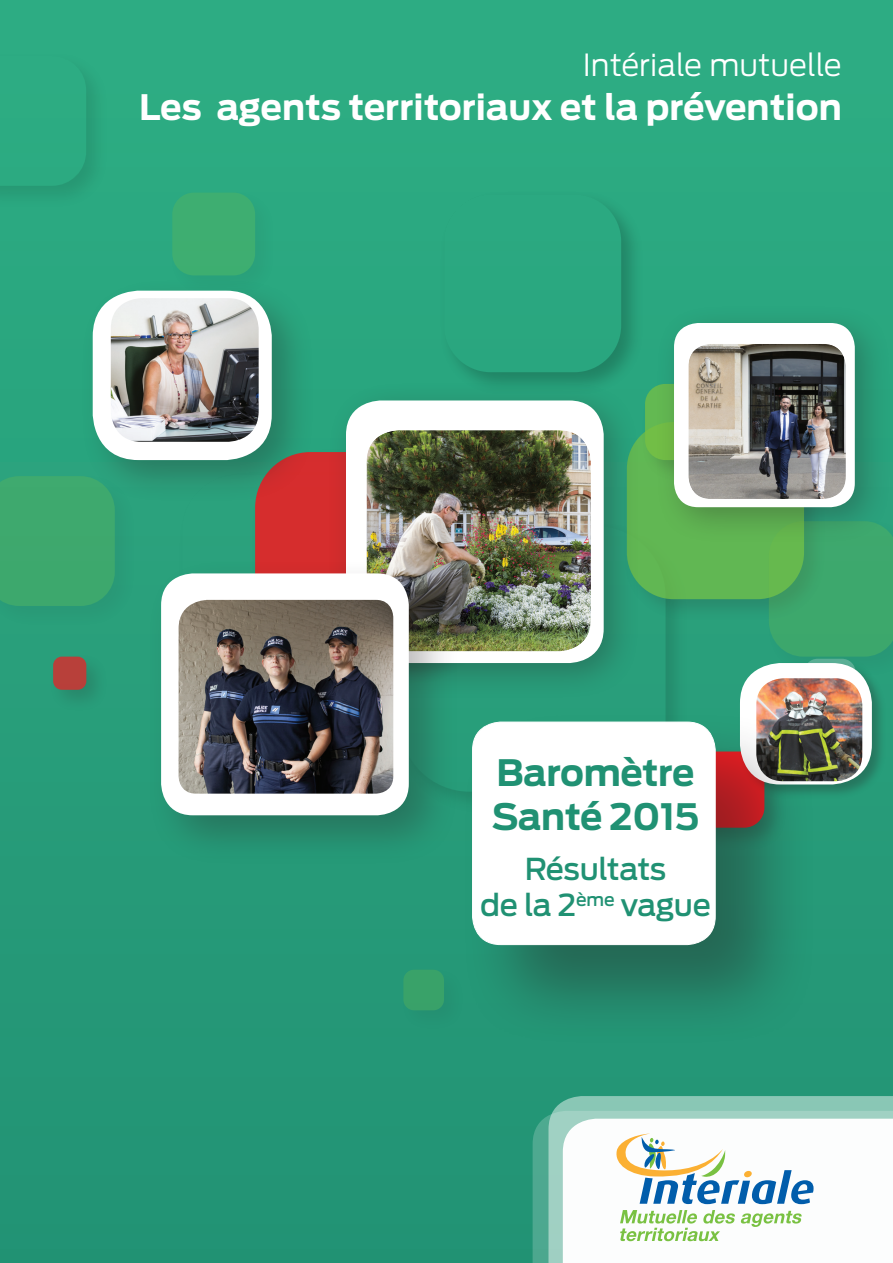
<style>
.page{position:relative;width:893px;height:1263px;background:#fff}
.page>*{position:absolute;margin:0;border:0;box-sizing:border-box;transform-origin:0 0}
.t1{font:700 36.15px/43.3px "Antenna";letter-spacing:-.01em;color:#209173}
.t2{font:700 34.8px "Antenna";color:#fff}
.t3{font:300 30.3px "Antenna";color:#fff}
.t4{font:500 30px/36px "Antenna";letter-spacing:-.02em;color:#209173;text-align:center}
</style>
<div class="page">
<div style="left:0;top:0;width:893px;height:1263px;background:linear-gradient(to bottom,#2eae83,#239274)"></div>
<div style="left:0;top:51px;width:109px;height:158px;background:#231f20;opacity:.24"></div>
<svg style="left:58px;top:159px;width:28px;height:27px"></svg>
<div style="left:394px;top:520px;width:295px;height:295px;background:#279674"></div>
<div style="left:400px;top:526px;width:266px;height:266px;background:#299e7b;border-radius:70px"></div>
<div style="left:182px;top:475px;width:210px;height:209px;background:#2ba27d;border-radius:55px"></div>
<div style="left:439px;top:189px;width:205px;height:207px;background:#231f20;opacity:.24"></div>
<div style="left:444px;top:195px;width:177px;height:177px;background:#2aa880;border-radius:47px"></div>
<div style="left:621px;top:417px;width:206px;height:205px;background:#231f20;opacity:.24"></div>
<div style="left:627px;top:422px;width:177px;height:177px;background:#61b753;border-radius:47px"></div>
<div style="left:48px;top:652px;width:61px;height:61px;background:#231f20;opacity:.24"></div>
<div style="left:53px;top:657px;width:33px;height:33px;background:#b8403a;border-radius:9px"></div>
<div style="left:763px;top:516px;width:130px;height:164px;background:#231f20;opacity:.24"></div>
<svg style="left:769px;top:521px;width:124px;height:136px"></svg>
<div style="left:167px;top:187px;width:111px;height:111px;background:#2aa880"></div>
<div style="left:172px;top:193px;width:83px;height:82px;background:#3eae71;border-radius:22px"></div>
<div style="left:398px;top:964px;width:69px;height:69px;background:#249676"></div>
<div style="left:403px;top:970px;width:41px;height:40px;background:#39a269;border-radius:11px"></div>
<div style="left:640px;top:379px;width:105px;height:104px;background:#231f20;opacity:.24"></div>
<svg style="left:645px;top:384px;width:77px;height:76px"></svg>
<div style="left:255px;top:452px;width:210px;height:211px;background:#d62d2d;border-radius:55px"></div>
<div style="left:0;top:471px;width:138px;height:158px;background:#299e7a"></div>
<div style="left:0;top:476px;width:115px;height:130px;background:#3ea86e"></div>
<div style="left:326px;top:381px;width:315px;height:320px;background:#231f20;opacity:.3"></div>
<div style="left:346px;top:400px;width:258px;height:263px;background:#fff;border-radius:35px"></div>
<div style="left:654px;top:303px;width:238px;height:242px;background:#231f20;opacity:.3"></div>
<div style="left:674px;top:323px;width:181px;height:184px;background:#fff;border-radius:24px"></div>
<div style="left:365px;top:429px;width:227px;height:223px;background:#231f20;opacity:.2"></div>
<div style="left:686px;top:342px;width:160px;height:157px;background:#231f20;opacity:.2"></div>
<div style="left:737px;top:661px;width:149px;height:138px;background:#231f20;opacity:.3"></div>
<div style="left:740px;top:663px;width:132px;height:121px;background:#fff;border-radius:40px"></div>
<img style="left:756px;top:678px;width:106px;height:103px">
<div style="left:79px;top:277px;width:237px;height:227px;background:#231f20;opacity:.3"></div>
<div style="left:93px;top:291px;width:179px;height:169px;background:#fff;border-radius:46px"></div>
<img style="left:111px;top:298px;width:148px;height:144px">
<div style="left:146px;top:558px;width:314px;height:309px;background:#231f20;opacity:.3"></div>
<div style="left:161px;top:573px;width:248px;height:242px;background:#fff;border-radius:32px"></div>
<img style="left:179px;top:600px;width:214px;height:194px">
<div style="left:548px;top:1096px;width:345px;height:15px;background:#89c7b5"></div>
<svg style="left:533px;top:1111px;width:360px;height:152px;fill:#a0d0c3"></svg>
<svg style="left:563px;top:1119px;width:330px;height:144px"></svg>
<div style="left:460px;top:709px;width:358px;height:338px;background:#231f20;opacity:.41"></div>
<div style="left:473px;top:722px;width:242px;height:222px;background:#fff;border-radius:28px"></div>
<div style="left:472px;top:722px;width:243px;height:223px;border:1px solid #fff;border-radius:28px"></div>
<svg style="left:741px;top:1211px;width:61px;height:16px"></svg>
<svg style="left:620px;top:1210px;width:115px;height:31px"></svg>
<svg style="left:614px;top:1133px;width:199px;height:71px"></svg>
<p class="t3" style="left:583px;top:47px;width:261px">Intériale mutuelle</p>
<p class="t2" style="left:139px;top:87px;width:704px">Les agents territoriaux et la prévention</p>
<p class="t1" style="left:492px;top:751px;width:209px">Baromètre<br>Santé 2015</p>
<p class="t4" style="left:480px;top:851px;width:232px">Résultats<br>de la 2<sup>ème</sup> vague</p>
</div>
